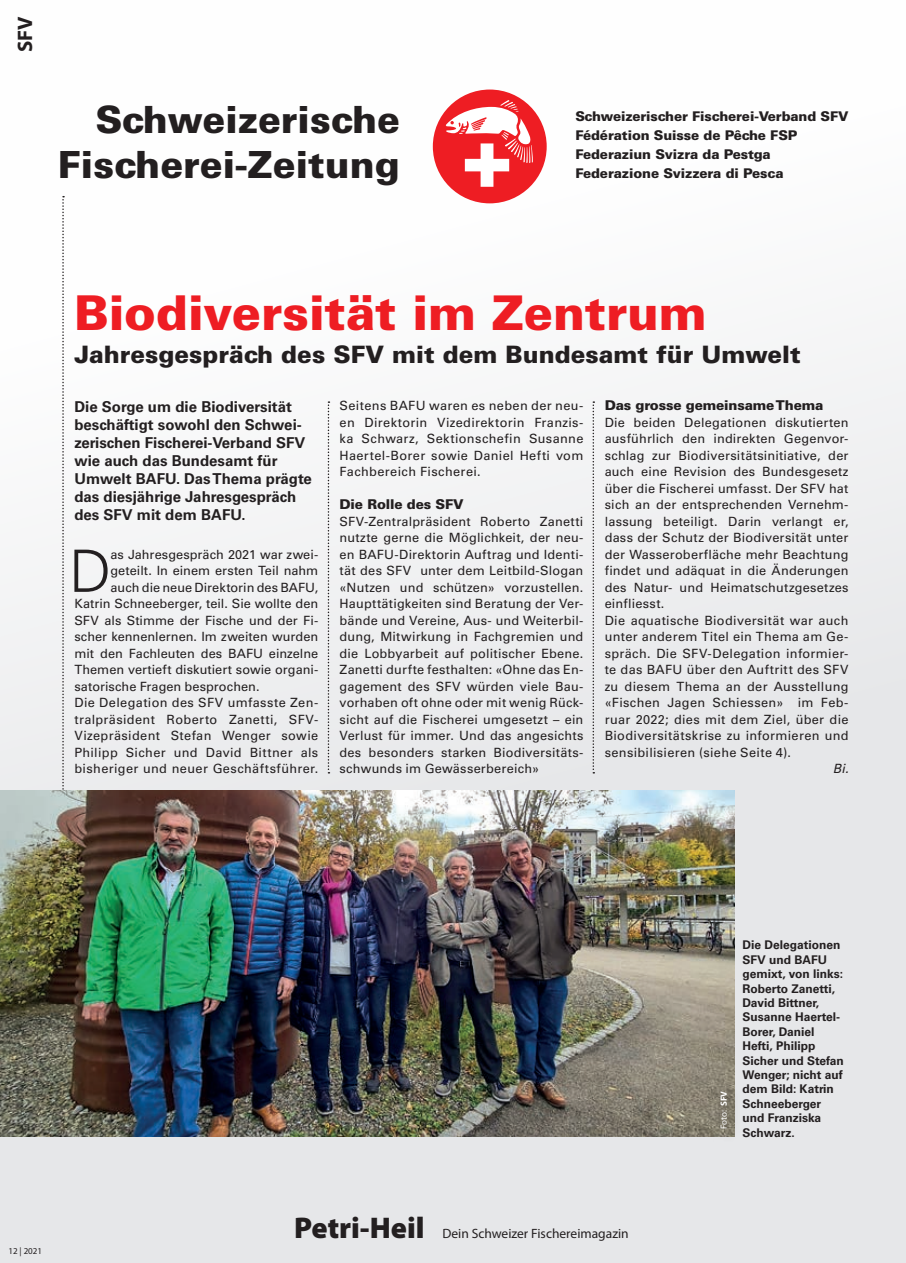
<style>
.page{position:relative;width:906px;height:1263px;background:#fff}
.page>*{position:absolute;margin:0;border:0;box-sizing:border-box;transform-origin:0 0}
.t1{font:300 58.5px "Univers LT Std";color:#231f20}
.t2{font:900 48px "Univers LT Std";letter-spacing:-.005em;color:#ee1d23}
.t3{font:900 37.5px/45px "Univers LT Std";color:#231f20;text-align:right}
.t4{font:900 30px "Myriad Pro";color:#231f20}
.t5{font:900 24px "Univers LT Std";color:#231f20}
.t6{font:700 21px "Myriad Pro";color:#231f20}
.t7{font:700 15px/18px "Univers LT Std";color:#231f20}
.t8{font:900 13.5px "Univers LT Std";letter-spacing:-.01em;color:#231f20}
.t9{font:13.5px "Myriad Pro";color:#231f20}
.t10{font:900 13.35px/19.2px "Univers LT Std";letter-spacing:-.01em;color:#231f20}
.t11{font:12.75px/16.5px "Univers LT Std";letter-spacing:.02em;color:#231f20;text-align:justify}
.t12{font:12.75px "Univers LT Std";color:#231f20}
.t13{font:italic 12.75px "Univers LT Std";color:#231f20}
.t14{font:700 12px/14.4px "Univers LT Std";color:#231f20}
.t15{font:9px "Myriad Pro";color:#fff}
.t16{font:9px "Myriad Pro";color:#231f20}
.s1{font-weight:700}
</style>
<div class="page">
<div style="left:0;top:0;width:906px;height:1263px;background:linear-gradient(to bottom,#fff,#dfe0e2)"></div>
<div style="left:433px;top:90px;width:113px;height:113px;background:#ee1d23;border-radius:50%"></div>
<svg style="left:445px;top:100px;width:88px;height:87px"></svg>
<svg style="left:328px;top:401px;width:1px;height:372px"></svg>
<svg style="left:592px;top:401px;width:2px;height:372px"></svg>
<svg style="left:62px;top:196px;width:2px;height:594px"></svg>
<img style="left:0;top:790px;width:734px;height:346px">
<div style="left:708px;top:1080px;width:34px;height:63px;background:#231f20;opacity:.75"></div>
<h3 class="t6" style="left:11px;top:52px;width:37px;rotate:-90deg">SFV</h3>
<h3 class="t3" style="left:58px;top:97px;width:343px">Schweizerische<br>Fischerei-Zeitung</h3>
<p class="t10" style="left:575px;top:106px;width:275px">Schweizerischer Fischerei-Verband SFV<br>Fédération Suisse de Pêche FSP<br>Federaziun Svizra da Pestga<br>Federazione Svizzera di Pesca</p>
<h2 class="t2" style="left:74px;top:282px;width:634px">Biodiversität im Zentrum</h2>
<h3 class="t5" style="left:74px;top:339px;width:728px">Jahresgespräch des SFV mit dem Bundesamt für Umwelt</h3>
<p class="t7" style="left:74px;top:398px;width:239px">Die Sorge um die Biodiversität beschäftigt sowohl den Schwei&shy;zerischen Fischerei-Verband SFV wie auch das Bundesamt für<br>Umwelt BAFU. Das Thema prägte das diesjährige Jahresgespräch des SFV mit dem BAFU.</p>
<p class="t8" style="left:604px;top:397px;width:220px">Das grosse gemeinsame Thema</p>
<p class="t11" style="left:604px;top:414px;width:245px;text-align:left">Die beiden Delegationen diskutierten ausführlich den indirekten Gegenvor&shy;schlag zur Biodiversitätsinitiative, der auch eine Revision des Bundesgesetz über die Fischerei umfasst. Der SFV hat sich an der entsprechenden Vernehm&shy;lassung beteiligt. Darin verlangt er, dass der Schutz der Biodiversität unter der Wasseroberfläche mehr Beachtung findet und adäquat in die Änderungen des Natur- und Heimatschutzgesetzes einfliesst.<br>Die aquatische Biodiversität war auch unter anderem Titel ein Thema am Ge&shy;spräch. Die SFV-Delegation informier&shy;te das BAFU über den Auftritt des SFV zu diesem Thema an der Ausstellung «Fischen Jagen Schiessen» im Feb&shy;ruar 2022; dies mit dem Ziel, über die Biodiversitätskrise zu informieren und sensibilisieren (siehe Seite 4).</p>
<p class="t13" style="left:832px;top:761px;width:17px">Bi.</p>
<p class="t11" style="left:339px;top:398px;width:245px">Seitens BAFU waren es neben der neu&shy;en Direktorin Vizedirektorin Franzis&shy;ka Schwarz, Sektionschefin Susanne Haertel-Borer sowie Daniel Hefti vom Fachbereich Fischerei.</p>
<p class="t8" style="left:339px;top:496px;width:126px">Die Rolle des SFV</p>
<p class="t11" style="left:339px;top:513px;width:245px">SFV-Zentralpräsident Roberto Zanetti nutzte gerne die Möglichkeit, der neu&shy;en BAFU-Direktorin Auftrag und Identi&shy;tät des SFV unter dem Leitbild-Slogan «Nutzen und schützen» vorzustellen.<br>Haupttätigkeiten sind Beratung der Ver&shy;bände und Vereine, Aus- und Weiterbil&shy;dung, Mitwirkung in Fachgremien und die Lobbyarbeit auf politischer Ebene.<br>Zanetti durfte festhalten: «Ohne das En&shy;gagement des SFV würden viele Bau&shy;vorhaben oft ohne oder mit wenig Rück&shy;sicht auf die Fischerei umgesetzt – ein Verlust für immer. Und das angesichts des besonders starken Biodiversitäts&shy;schwunds im Gewässerbereich»</p>
<h1 class="t1" style="left:69px;top:536px;width:44px">D</h1>
<p class="t12" style="left:110px;top:547px;width:209px">as Jahresgespräch 2021 war zwei-</p>
<p class="t12" style="left:110px;top:563px;width:209px">geteilt. In einem ersten Teil nahm</p>
<p class="t12" style="left:110px;top:580px;width:209px">auch die neue Direktorin des BAFU,</p>
<p class="t12" style="left:74px;top:596px;width:245px">Katrin Schneeberger, teil. Sie wollte den</p>
<p class="t12" style="left:74px;top:613px;width:245px">SFV als Stimme der Fische und der Fi-</p>
<p class="t12" style="left:74px;top:629px;width:245px">scher kennenlernen. Im zweiten wurden</p>
<p class="t12" style="left:74px;top:646px;width:245px">mit den Fachleuten des BAFU einzelne</p>
<p class="t12" style="left:74px;top:662px;width:245px">Themen vertieft diskutiert sowie organi-</p>
<p class="t11" style="left:74px;top:678px;width:187px">satorische Fragen besprochen.</p>
<p class="t11" style="left:74px;top:695px;width:245px">Die Delegation des SFV umfasste Zen-</p>
<p class="t11" style="left:74px;top:711px;width:245px">tralpräsident Roberto Zanetti, SFV-</p>
<p class="t11" style="left:74px;top:728px;width:245px">Vizepräsident Stefan Wenger sowie</p>
<p class="t11" style="left:74px;top:744px;width:245px">Philipp Sicher und David Bittner als</p>
<p class="t11" style="left:74px;top:761px;width:245px">bisheriger und neuer Geschäftsführer.</p>
<p class="t16" style="left:9px;top:1246px;width:35px">12 | 2021</p>
<h3 class="t4" style="left:294px;top:1208px;width:132px">Petri-Heil</h3>
<p class="t9" style="left:442px;top:1225px;width:188px">Dein Schweizer Fischereimagazin</p>
<p class="t15" style="left:718px;top:1129px;width:40px;rotate:-90deg">Foto: <span class="s1">SFV</span></p>
<p class="t14" style="left:742px;top:938px;width:103px">Die Delegationen<br>SFV und BAFU gemixt, von links:<br>Roberto Zanetti,<br>David Bittner,<br>Susanne Haertel-<br>Borer, Daniel<br>Hefti, Philipp<br>Sicher und Stefan<br>Wenger; nicht auf dem Bild: Katrin<br>Schneeberger und Franziska<br>Schwarz.</p>
</div>
